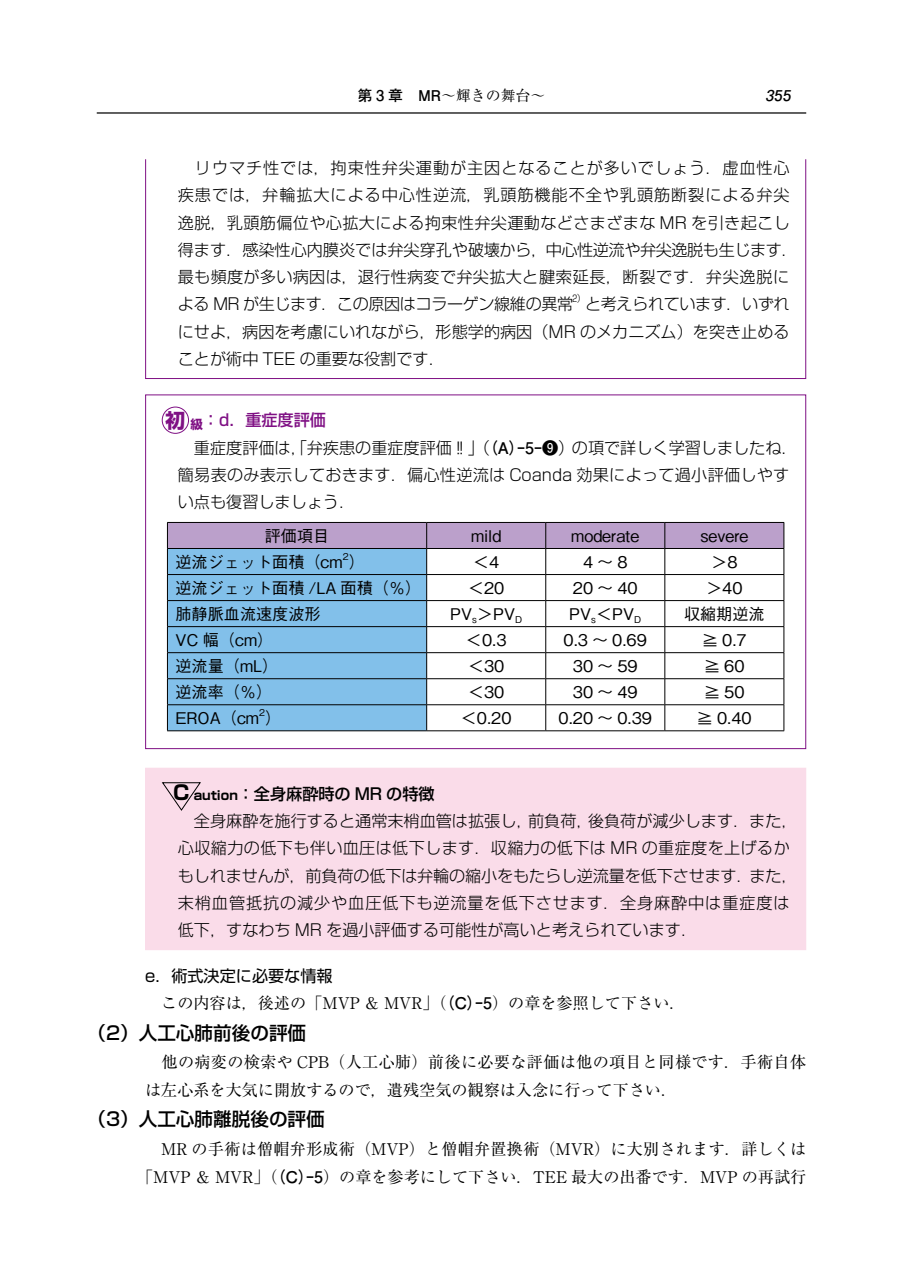
<style>
.page{position:relative;width:903px;height:1275px;background:#fff}
.page>*{position:absolute;margin:0;border:0;box-sizing:border-box;transform-origin:0 0}
.t1{font:500 18.55px "Shin Go Pro";color:#000}
.t2{font:300 16.1px/27.3px "Shin Go Pro";color:#000;text-align:justify}
.t3{font:300 16.1px/27.3px "Shin Go Pro";letter-spacing:.025em;color:#000}
.t4{font:16.1px/27.3px "Ryumin Pro";color:#000}
.t5{font:500 16.1px "Gothic BBB Pro";color:#000}
.t6{font:300 16.1px "Shin Go Pro";letter-spacing:.055em;color:#000}
.t7{font:500 16.1px "Shin Go Pro";color:#000}
.t8{font:16.1px "Shin Go Pro";color:#000}
.t9{font:500 16.1px "Shin Go Pro";color:#7f1084}
.t10{font:14.88px "Ryumin Pro";color:#000}
.t11{font:700 14.88px "Futo Go B101 Pro";color:#000}
.t12{font:500 9.45px "Gothic BBB Pro";color:#000}
.t13{font:300 9.45px "Shin Go Pro";color:#000}
.s1{font-family:"Futo Go B101 Pro";font-weight:700}
.s2{font-weight:700;font-size:19.78px}
.s3{font-weight:700;font-size:12.42px}
</style>
<div class="page">
<hr style="left:97px;top:112px;width:709px;height:2px;background:#000">
<svg style="left:167px;top:522px;width:617px;height:208px"></svg>
<hr style="left:167px;top:730px;width:260px;height:1px;background:#000">
<hr style="left:427px;top:730px;width:119px;height:1px;background:#000">
<hr style="left:546px;top:730px;width:119px;height:1px;background:#000">
<hr style="left:665px;top:730px;width:119px;height:1px;background:#000">
<div style="left:162px;top:407px;width:27px;height:27px;border:1px solid #7f1084;border-radius:50%"></div>
<div style="left:146px;top:768px;width:660px;height:182px;background:#fadce9"></div>
<svg style="left:161px;top:782px;width:40px;height:29px"></svg>
<div style="left:145px;top:159px;width:661px;height:220px;border:1px solid #7f1084"></div>
<p class="t10" style="left:358px;top:83px;width:189px"><span class="s1">第 3 章　MR</span>～輝きの舞台～</p>
<p class="t11" style="left:766px;top:83px;width:27px">355</p>
<p class="t3" style="left:178px;top:152px;width:621px;text-indent:-16px">　　リウマチ性では，拘束性弁尖運動が主因となることが多いでしょう．虚血性心疾患では，弁輪拡大による中心性逆流，乳頭筋機能不全や乳頭筋断裂による弁尖逸脱，乳頭筋偏位や心拡大による拘束性弁尖運動などさまざまな MR を引き起こし得ます．感染性心内膜炎では弁尖穿孔や破壊から，中心性逆流や弁尖逸脱も生じます．最も頻度が多い病因は，退行性病変で弁尖拡大と腱索延長，断裂です．弁尖逸脱による MR が生じます．この原因はコラーゲン線維の異常</p>
<p class="t13" style="left:572px;top:291px;width:10px">2）</p>
<p class="t2" style="left:178px;top:289px;width:613px;text-indent:407px">と考えられています．いずれにせよ，病因を考慮にいれながら，形態学的病因（MR のメカニズム）を突き止めることが術中 TEE の重要な役割です．</p>
<p class="t9" style="left:165px;top:407px;width:162px"><span class="s2">初</span><sub>級</sub>：d．重症度評価</p>
<p class="t2" style="left:162px;top:432px;width:637px">　　重症度評価は，「弁疾患の重症度評価‼」（<span class="s1">（A）－5－❾</span>）の項で詳しく学習しましたね．</p>
<p class="t2" style="left:178px;top:459px;width:613px">簡易表のみ表示しておきます．偏心性逆流は Coanda 効果によって過小評価しやす</p>
<p class="t2" style="left:178px;top:486px;width:179px">い点も復習しましょう．</p>
<p class="t5" style="left:265px;top:523px;width:66px">評価項目</p>
<p class="t5" style="left:471px;top:523px;width:32px">mild</p>
<p class="t5" style="left:571px;top:523px;width:70px">moderate</p>
<p class="t5" style="left:700px;top:523px;width:50px">severe</p>
<p class="t5" style="left:175px;top:549px;width:191px">逆流ジェット面積（cm ）</p>
<p class="t12" style="left:343px;top:549px;width:7px">2</p>
<p class="t5" style="left:473px;top:549px;width:28px">＜4</p>
<p class="t5" style="left:583px;top:549px;width:46px">4～8</p>
<p class="t5" style="left:711px;top:549px;width:28px">＞8</p>
<p class="t5" style="left:175px;top:575px;width:247px">逆流ジェット面積／LA 面積（％）</p>
<p class="t5" style="left:468px;top:575px;width:38px">＜20</p>
<p class="t5" style="left:573px;top:575px;width:66px">20 ～ 40</p>
<p class="t5" style="left:706px;top:575px;width:38px">＞40</p>
<p class="t5" style="left:175px;top:601px;width:147px">肺静脈血流速度波形</p>
<p class="t5" style="left:450px;top:601px;width:74px">PV<sub>s</sub>＞PV<sub>D</sub></p>
<p class="t5" style="left:569px;top:601px;width:74px">PV<sub>s</sub>＜PV<sub>D</sub></p>
<p class="t5" style="left:684px;top:601px;width:82px">収縮期逆流</p>
<p class="t5" style="left:175px;top:627px;width:99px">VC 幅（cm）</p>
<p class="t5" style="left:466px;top:627px;width:42px">＜0.3</p>
<p class="t5" style="left:564px;top:627px;width:85px">0.3 ～ 0.69</p>
<p class="t5" style="left:702px;top:627px;width:46px">≧ 0.7</p>
<p class="t5" style="left:175px;top:653px;width:104px">逆流量（mL）</p>
<p class="t5" style="left:468px;top:653px;width:38px">＜30</p>
<p class="t5" style="left:573px;top:653px;width:66px">30 ～ 59</p>
<p class="t5" style="left:704px;top:653px;width:42px">≧ 60</p>
<p class="t5" style="left:175px;top:679px;width:98px">逆流率（％）</p>
<p class="t5" style="left:468px;top:679px;width:38px">＜30</p>
<p class="t5" style="left:573px;top:679px;width:66px">30 ～ 49</p>
<p class="t5" style="left:704px;top:679px;width:42px">≧ 50</p>
<p class="t5" style="left:175px;top:705px;width:107px">EROA（cm ）</p>
<p class="t12" style="left:259px;top:705px;width:7px">2</p>
<p class="t5" style="left:461px;top:705px;width:52px">＜0.20</p>
<p class="t5" style="left:558px;top:705px;width:95px">0.20 ～ 0.39</p>
<p class="t5" style="left:697px;top:705px;width:56px">≧ 0.40</p>
<p class="t7" style="left:171px;top:780px;width:265px"><span class="s2">Ｃ</span> <span class="s3">aution</span> ：全身麻酔時の MR の特徴</p>
<p class="t2" style="left:162px;top:805px;width:637px">　　全身麻酔を施行すると通常末梢血管は拡張し，前負荷，後負荷が減少します．また，</p>
<p class="t3" style="left:178px;top:832px;width:613px">心収縮力の低下も伴い血圧は低下します．収縮力の低下は MR の重症度を上げるか</p>
<p class="t2" style="left:178px;top:860px;width:621px">もしれませんが，前負荷の低下は弁輪の縮小をもたらし逆流量を低下させます．また，</p>
<p class="t6" style="left:178px;top:889px;width:613px">末梢血管抵抗の減少や血圧低下も逆流量を低下させます．全身麻酔中は重症度は</p>
<p class="t2" style="left:178px;top:914px;width:521px">低下，すなわち MR を過小評価する可能性が高いと考えられています．</p>
<p class="t8" style="left:145px;top:962px;width:189px">e．術式決定に必要な情報</p>
<p class="t4" style="left:145px;top:988px;width:542px">　この内容は，後述の「MVP &amp; MVR」（<span class="s1">（C）－5</span>）の章を参照して下さい．</p>
<p class="t1" style="left:87px;top:1017px;width:220px">（2）人工心肺前後の評価</p>
<p class="t4" style="left:145px;top:1048px;width:662px">　他の病変の検索や CPB（人工心肺）前後に必要な評価は他の項目と同様です．手術自体は左心系を大気に開放するので，遺残空気の観察は入念に行って下さい．</p>
<p class="t1" style="left:87px;top:1104px;width:239px">（3）人工心肺離脱後の評価</p>
<p class="t4" style="left:137px;top:1134px;width:671px;text-align:center">　MR の手術は僧帽弁形成術（MVP）と僧帽弁置換術（MVR）に大別されます．詳しくは「MVP &amp; MVR」（<span class="s1">（C）－5</span>）の章を参考にして下さい．TEE 最大の出番です．MVP の再試行</p>
</div>
